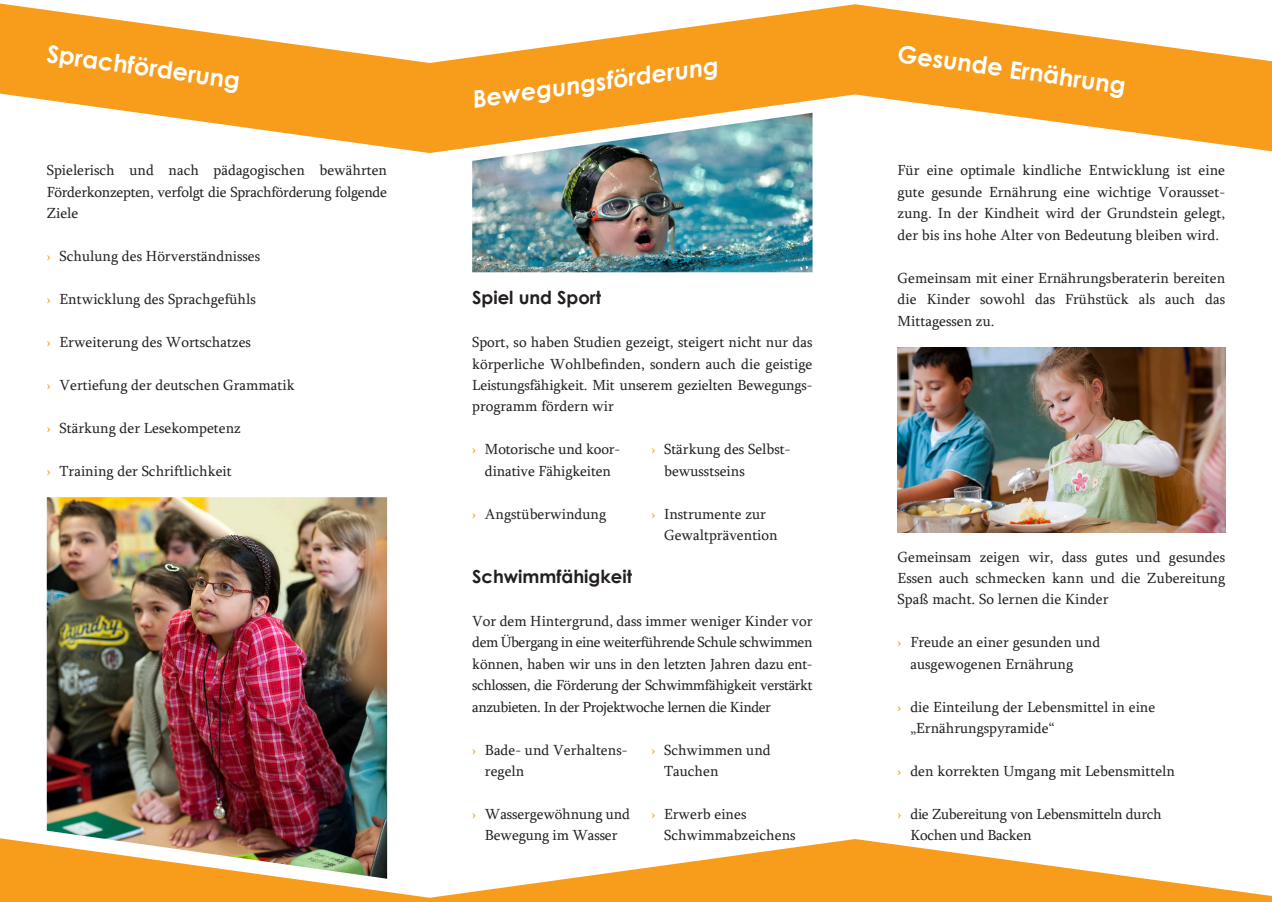
<style>
.page{position:relative;width:1272px;height:902px;background:#fff}
.page>*{position:absolute;margin:0;border:0;box-sizing:border-box;transform-origin:0 0}
.t1{font:700 24px "Century Gothic";color:#fff}
.t2{font:italic 700 24px "Century Gothic";color:#fff}
.Fließ_Head{font:700 18px "Century Gothic";color:#231f20}
.Fließ{font:15px/21.5px "Sylfaen";color:#231f20;text-align:justify}
.Fließ_Bullets{font:15px/21.5px "Sylfaen";color:#231f20}
.Fließ_Bullets-2{font:15px/21.5px "Sylfaen";letter-spacing:-.02em;color:#231f20}
.s1{color:#f89c1c}
</style>
<div class="page">
<svg style="left:0;top:4px;width:1271px;height:149px;fill:#f89c1c"></svg>
<svg style="left:0;top:838px;width:1271px;height:63px;fill:#f89c1c"></svg>
<img style="left:47px;top:497px;width:340px;height:381px">
<img style="left:897px;top:347px;width:328px;height:185px">
<img style="left:472px;top:113px;width:340px;height:159px">
<p class="t1" style="left:49px;top:38px;width:196px;rotate:8deg">Sprachförderung</p>
<p class="Fließ" style="left:47px;top:159px;width:342px">Spielerisch und nach pädagogischen bewährten Förderkonzepten, verfolgt die Sprachförderung folgende Ziele</p>
<p class="Fließ_Bullets" style="left:47px;top:245px;width:215px"><span class="s1">›</span> Schulung des Hörverständnisses</p>
<p class="Fließ_Bullets" style="left:47px;top:288px;width:211px"><span class="s1">›</span> Entwicklung des Sprachgefühls</p>
<p class="Fließ_Bullets" style="left:47px;top:331px;width:206px"><span class="s1">›</span> Erweiterung des Wortschatzes</p>
<p class="Fließ_Bullets" style="left:47px;top:374px;width:249px"><span class="s1">›</span> Vertiefung der deutschen Grammatik</p>
<p class="Fließ_Bullets" style="left:47px;top:417px;width:196px"><span class="s1">›</span> Stärkung der Lesekompetenz</p>
<p class="Fließ_Bullets" style="left:47px;top:459px;width:187px"><span class="s1">›</span> Training der Schriftlichkeit</p>
<p class="t2" style="left:471px;top:84px;width:250px;rotate:-8deg">Bewegungsförderung</p>
<p class="Fließ_Head" style="left:472px;top:286px;width:130px">Spiel und Sport</p>
<p class="Fließ" style="left:472px;top:331px;width:342px">Sport, so haben Studien gezeigt, steigert nicht nur das körperliche Wohlbefinden, sondern auch die geistige Leistungsfähigkeit. Mit unserem gezielten Bewegungs&shy;programm fördern wir</p>
<p class="Fließ_Bullets" style="left:472px;top:438px;width:149px;text-align:center"><span class="s1">›</span> Motorische und koor&shy;dinative Fähigkeiten</p>
<p class="Fließ_Bullets" style="left:472px;top:502px;width:135px"><span class="s1">›</span> Angstüberwindung</p>
<p class="Fließ_Bullets" style="left:664px;top:438px;width:128px;text-indent:-13px"><span class="s1">›</span> Stärkung des Selbst&shy;bewusstseins</p>
<p class="Fließ_Bullets" style="left:664px;top:502px;width:115px;text-indent:-13px"><span class="s1">›</span> Instrumente zur<br>Gewaltprävention</p>
<p class="Fließ_Head" style="left:472px;top:565px;width:161px">Schwimmfähigkeit</p>
<p class="Fließ" style="left:472px;top:609px;width:342px">Vor dem Hintergrund, dass immer weniger Kinder vor dem Übergang in eine weiterführende Schule schwimmen können, haben wir uns in den letzten Jahren dazu ent&shy;schlossen, die Förderung der Schwimmfähigkeit verstärkt anzubieten. In der Projektwoche lernen die Kinder</p>
<p class="Fließ_Bullets" style="left:485px;top:738px;width:144px;text-indent:-13px"><span class="s1">›</span> Bade- und Verhaltens&shy;regeln</p>
<p class="Fließ_Bullets" style="left:472px;top:802px;width:159px;text-align:center"><span class="s1">›</span> Wassergewöhnung und<br>Bewegung im Wasser</p>
<p class="Fließ_Bullets" style="left:664px;top:738px;width:108px;text-indent:-13px"><span class="s1">›</span> Schwimmen und<br>Tauchen</p>
<p class="Fließ_Bullets" style="left:664px;top:802px;width:133px;text-indent:-13px"><span class="s1">›</span> Erwerb eines<br>Schwimmabzeichens</p>
<p class="t1" style="left:899px;top:38px;width:231px;rotate:8deg">Gesunde Ernährung</p>
<p class="Fließ" style="left:897px;top:159px;width:329px">Für eine optimale kindliche Entwicklung ist eine gute gesunde Ernährung eine wichtige Vorausset&shy;zung. In der Kindheit wird der Grundstein gelegt, der bis ins hohe Alter von Bedeutung bleiben wird.</p>
<p class="Fließ" style="left:897px;top:266px;width:329px">Gemeinsam mit einer Ernährungsberaterin bereiten die Kinder sowohl das Frühstück als auch das Mittagessen zu.</p>
<p class="Fließ" style="left:897px;top:545px;width:329px">Gemeinsam zeigen wir, dass gutes und gesundes Essen auch schmecken kann und die Zubereitung Spaß macht. So lernen die Kinder</p>
<p class="Fließ_Bullets" style="left:910px;top:631px;width:191px;text-indent:-13px"><span class="s1">›</span> Freude an einer gesunden und ausgewogenen Ernährung</p>
<p class="Fließ_Bullets" style="left:910px;top:695px;width:246px;text-indent:-13px"><span class="s1">›</span> die Einteilung der Lebensmittel in eine „Ernährungspyramide“</p>
<p class="Fließ_Bullets" style="left:897px;top:759px;width:279px"><span class="s1">›</span> den korrekten Umgang mit Lebensmitteln</p>
<p class="Fließ_Bullets-2" style="left:910px;top:802px;width:253px;text-indent:-13px"><span class="s1">›</span> die Zubereitung von Lebensmitteln durch<br>Kochen und Backen</p>
</div>
